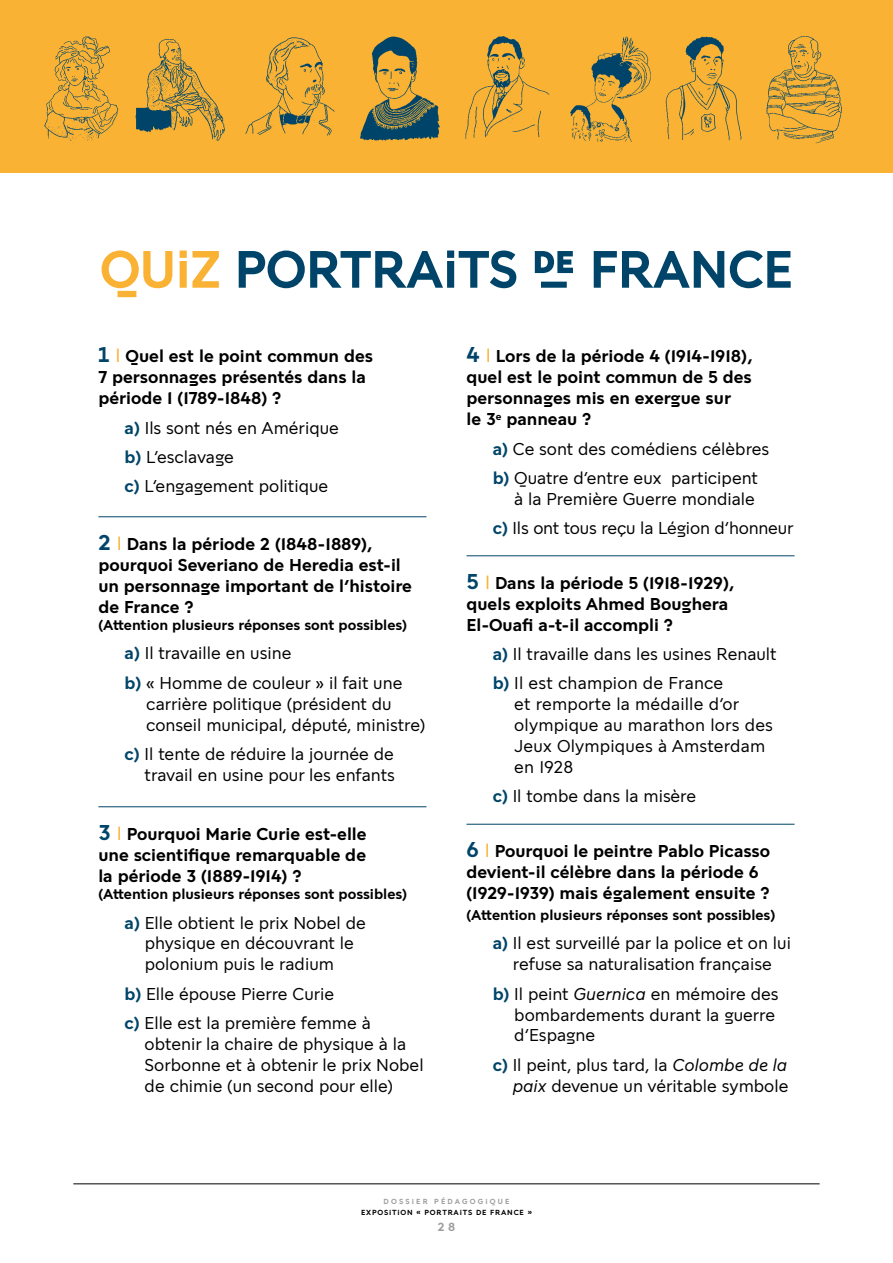
<style>
.page{position:relative;width:893px;height:1263px;background:#fff}
.page>*{position:absolute;margin:0;border:0;box-sizing:border-box;transform-origin:0 0}
.t1{font:700 52.35px "Buffon Pro";letter-spacing:-.01em;color:#004569}
.t2{font:17.4px/21px "Buffon Pro";color:#000}
.t3{font:700 17.4px/21px "Buffon Pro";color:#000}
.t4{font:700 14.55px "Buffon Pro";color:#000}
.t5{font:700 12px "Buffon Pro";color:#9d9d9c}
.t6{font:700 7.5px "Buffon Pro";letter-spacing:.11em;color:#000}
.t7{font:700 7.5px "Buffon Pro";letter-spacing:.29em;color:#9d9d9c}
.s1{color:#f9b234}
.s2{font-size:21.9px;color:#004569}
.s3{font-weight:400;font-size:19.5px;color:#f9b234}
.s4{font-weight:700;color:#004569}
.s5{font-style:italic}
</style>
<div class="page">
<hr style="left:98px;top:516px;width:328px;height:1px;background:#004569">
<hr style="left:98px;top:806px;width:328px;height:1px;background:#004569">
<hr style="left:466px;top:555px;width:329px;height:1px;background:#004569">
<hr style="left:466px;top:824px;width:329px;height:1px;background:#004569">
<div style="left:0;top:0;width:893px;height:172px;background:#f9b234"></div>
<img style="left:44px;top:36px;width:75px;height:105px">
<img style="left:465px;top:36px;width:85px;height:103px">
<img style="left:245px;top:37px;width:90px;height:99px">
<img style="left:135px;top:39px;width:89px;height:102px">
<img style="left:665px;top:36px;width:77px;height:105px">
<img style="left:570px;top:36px;width:81px;height:106px">
<img style="left:360px;top:36px;width:80px;height:105px">
<img style="left:766px;top:36px;width:76px;height:108px">
<hr style="left:73px;top:1183px;width:747px;height:1px;background:#000">
<h1 class="t1" style="left:100px;top:235px;width:695px"><span class="s1">QUIZ</span> PORTRAITS DE FRANCE</h1>
<p class="t3" style="left:98px;top:346px;width:276px"><span class="s2">1</span> <span class="s3">I</span> Quel est le point commun des<br>7 personnages présentés dans la période 1 (1789-1848) ?</p>
<p class="t2" style="left:125px;top:413px;width:216px;line-height:29.2px"><span class="s4">a)</span> Ils sont nés en Amérique <span class="s4">b)</span> L’esclavage<br><span class="s4">c)</span> L’engagement politique</p>
<p class="t3" style="left:98px;top:533px;width:315px"><span class="s2">2</span> <span class="s3">I</span> Dans la période 2 (1848-1889), pourquoi Severiano de Heredia est-il un personnage important de l’histoire de France ?</p>
<p class="t4" style="left:98px;top:616px;width:310px">(Attention plusieurs réponses sont possibles)</p>
<p class="t2" style="left:125px;top:639px;width:279px;line-height:29.2px"><span class="s4">a)</span> Il travaille en usine<br><span class="s4">b)</span> « Homme de couleur » il fait une</p>
<p class="t2" style="left:146px;top:693px;width:281px">carrière politique (président du conseil municipal, député, ministre)</p>
<p class="t2" style="left:125px;top:743px;width:272px;text-align:right"><span class="s4">c)</span> Il tente de réduire la journée de travail en usine pour les enfants</p>
<p class="t3" style="left:98px;top:823px;width:270px;text-align:justify"><span class="s2">3</span> <span class="s3">I</span> Pourquoi Marie Curie est-elle une scientifique remarquable de la période 3 (1889-1914) ?</p>
<p class="t4" style="left:98px;top:885px;width:310px">(Attention plusieurs réponses sont possibles)</p>
<p class="t2" style="left:145px;top:912px;width:223px;text-indent:-20px"><span class="s4">a)</span> Elle obtient le prix Nobel de physique en découvrant le polonium puis le radium</p>
<p class="t2" style="left:125px;top:979px;width:248px;line-height:29.2px"><span class="s4">b)</span> Elle épouse Pierre Curie<br><span class="s4">c)</span> Elle est la première femme à</p>
<p class="t2" style="left:145px;top:1033px;width:281px">obtenir la chaire de physique à la<br>Sorbonne et à obtenir le prix Nobel de chimie (un second pour elle)</p>
<p class="t3" style="left:466px;top:346px;width:288px"><span class="s2">4</span> <span class="s3">I</span> Lors de la période 4 (1914-1918), quel est le point commun de 5 des personnages mis en exergue sur<br>le 3<sup>e</sup> panneau ?</p>
<p class="t2" style="left:493px;top:434px;width:278px;line-height:29.2px"><span class="s4">a)</span> Ce sont des comédiens célèbres <span class="s4">b)</span> Quatre d’entre eux participent</p>
<p class="t2" style="left:493px;top:484px;width:302px;line-height:29.2px;text-indent:22px">à la Première Guerre mondiale<br><span class="s4">c)</span> Ils ont tous reçu la Légion d’honneur</p>
<p class="t3" style="left:466px;top:572px;width:269px"><span class="s2">5</span> <span class="s3">I</span> Dans la période 5 (1918-1929), quels exploits Ahmed Boughera<br>El-Ouafi a-t-il accompli ?</p>
<p class="t2" style="left:493px;top:639px;width:285px;line-height:29.2px"><span class="s4">a)</span> Il travaille dans les usines Renault <span class="s4">b)</span> Il est champion de France</p>
<p class="t2" style="left:514px;top:694px;width:260px">et remporte la médaille d’or olympique au marathon lors des<br>Jeux Olympiques à Amsterdam en 1928</p>
<p class="t2" style="left:493px;top:786px;width:205px"><span class="s4">c)</span> Il tombe dans la misère</p>
<p class="t3" style="left:466px;top:841px;width:305px"><span class="s2">6</span> <span class="s3">I</span> Pourquoi le peintre Pablo Picasso devient-il célèbre dans la période 6 (1929-1939) mais également ensuite ?</p>
<p class="t4" style="left:466px;top:906px;width:310px">(Attention plusieurs réponses sont possibles)</p>
<p class="t2" style="left:493px;top:933px;width:300px;text-align:center"><span class="s4">a)</span> Il est surveillé par la police et on lui refuse sa naturalisation française</p>
<p class="t2" style="left:514px;top:983px;width:266px;text-indent:-22px"><span class="s4">b)</span> Il peint <span class="s5">Guernica</span> en mémoire des bombardements durant la guerre d’Espagne</p>
<p class="t2" style="left:493px;top:1054px;width:297px;text-align:right"><span class="s4">c)</span> Il peint, plus tard, la <span class="s5">Colombe de la paix</span> devenue un véritable symbole</p>
<p class="t7" style="left:384px;top:1197px;width:127px">DOSSIER PÉDAGOGIQUE</p>
<p class="t6" style="left:361px;top:1207px;width:172px">EXPOSITION « PORTRAITS DE FRANCE »</p>
<p class="t5" style="left:438px;top:1219px;width:19px">2 8</p>
</div>
